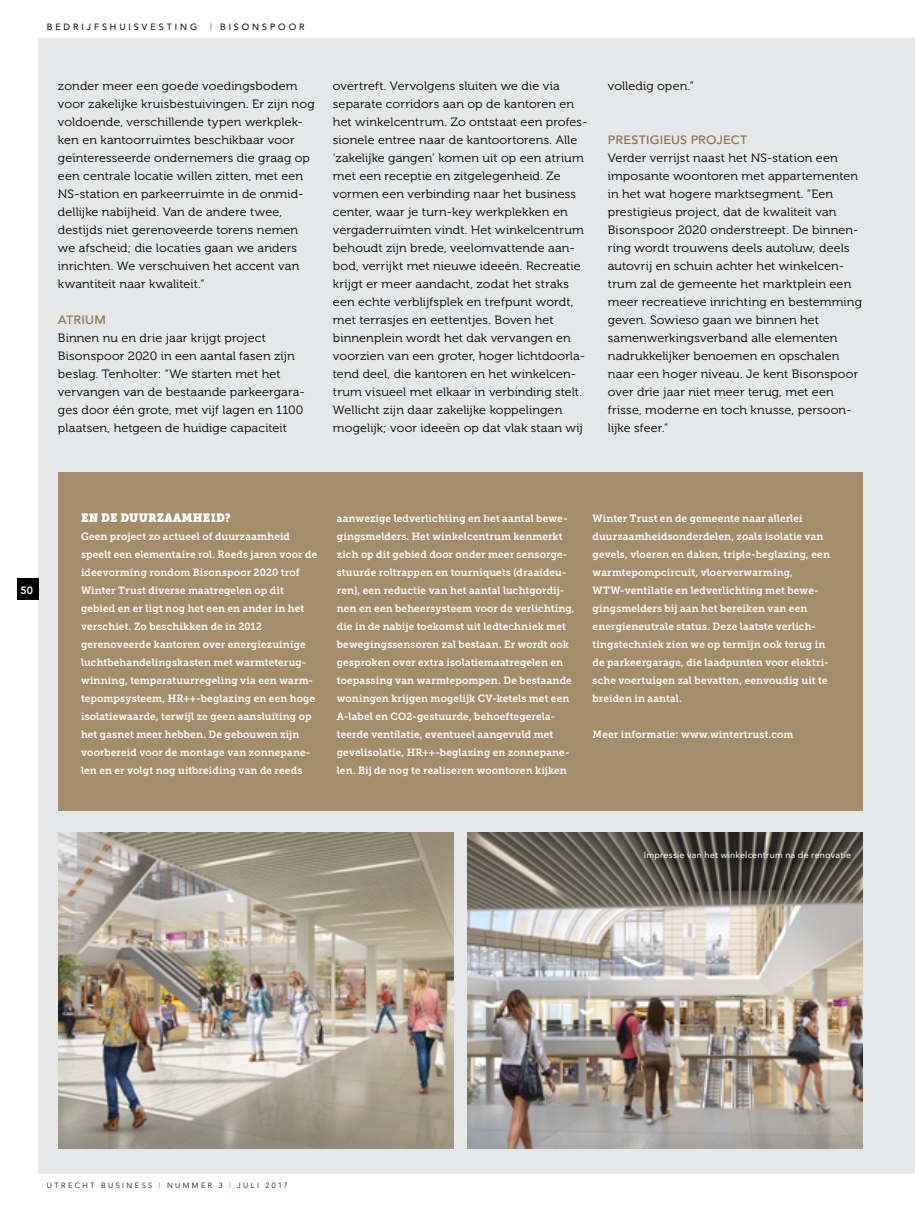
<style>
.page{position:relative;width:915px;height:1212px;background:#fff}
.page>*{position:absolute;margin:0;border:0;box-sizing:border-box;transform-origin:0 0}
.t1{font:500 13.5px "Avenir";color:#fff}
.t2{font:12px/18px "Museo 300";letter-spacing:.01em;color:#000;scale:1.05 1}
.t3{font:500 12px "Avenir";letter-spacing:.015em;color:#886c3f;scale:1.05 1}
.t4{font:12px "Museo Slab";letter-spacing:.015em;color:#fff;scale:.93 1}
.t5{font:10.5px/18px "Museo Slab 700";letter-spacing:.015em;color:#fff;scale:.95 1}
.t6{font:9px "Avenir";letter-spacing:.025em;color:#fff}
.t7{font:9px "Avenir";letter-spacing:.325em;color:#000}
.t8{font:300 7.5px "Avenir";letter-spacing:.32em;color:#000}
.s1{color:#d71d24}
.s2{font-weight:800;font-size:10.5px}
</style>
<div class="page">
<hr style="left:914px;top:38px;width:1px;height:1136px;background:#e6e7e8">
<div style="left:38px;top:38px;width:876px;height:1136px;background:#e6e7e8"></div>
<div style="left:58px;top:472px;width:804px;height:338px;background:#a48d6a"></div>
<img style="left:58px;top:832px;width:395px;height:316px">
<img style="left:467px;top:832px;width:395px;height:316px">
<div style="left:17px;top:578px;width:21px;height:22px;background:#000"></div>
<div style="left:642px;top:850px;width:219px;height:21px;background:#000;opacity:.75"></div>
<p class="t7" style="left:47px;top:22px;width:152px">BEDRIJFSHUISVESTING</p>
<p class="t7" style="left:210px;top:22px;width:96px"><span class="s1">|</span> BISONSPOOR</p>
<p class="t2" style="left:58px;top:77px;width:246px">zonder meer een goede voedingsbodem voor zakelijke kruisbestuivingen. Er zijn nog voldoende, verschillende typen werkplek&shy;ken en kantoorruimtes beschikbaar voor geïnteresseerde ondernemers die graag op een centrale locatie willen zitten, met een NS-station en parkeerruimte in de onmid&shy;dellijke nabijheid. Van de andere twee, destijds niet gerenoveerde torens nemen we afscheid; die locaties gaan we anders inrichten. We verschuiven het accent van kwantiteit naar kwaliteit.”</p>
<p class="t3" style="left:58px;top:313px;width:47px">ATRIUM</p>
<p class="t2" style="left:58px;top:329px;width:236px">Binnen nu en drie jaar krijgt project Bisonspoor 2020 in een aantal fasen zijn beslag. Tenholter: “We starten met het vervangen van de bestaande parkeergara&shy;ges door één grote, met vijf lagen en 1100 plaatsen, hetgeen de huidige capaciteit</p>
<p class="t2" style="left:333px;top:77px;width:244px">overtreft. Vervolgens sluiten we die via separate corridors aan op de kantoren en het winkelcentrum. Zo ontstaat een profes&shy;sionele entree naar de kantoortorens. Alle ‘zakelijke gangen’ komen uit op een atrium met een receptie en zitgelegenheid. Ze vormen een verbinding naar het business center, waar je turn-key werkplekken en vergaderruimten vindt. Het winkelcentrum behoudt zijn brede, veelomvattende aan&shy;bod, verrijkt met nieuwe ideeën. Recreatie krijgt er meer aandacht, zodat het straks een echte verblijfsplek en trefpunt wordt, met terrasjes en eettentjes. Boven het binnenplein wordt het dak vervangen en voorzien van een groter, hoger lichtdoorla&shy;tend deel, die kantoren en het winkelcen&shy;trum visueel met elkaar in verbinding stelt.<br>Wellicht zijn daar zakelijke koppelingen mogelijk; voor ideeën op dat vlak staan wij</p>
<p class="t2" style="left:607px;top:77px;width:84px">volledig open.”</p>
<p class="t3" style="left:607px;top:133px;width:134px">PRESTIGIEUS PROJECT</p>
<p class="t2" style="left:607px;top:149px;width:243px">Verder verrijst naast het NS-station een imposante woontoren met appartementen in het wat hogere marktsegment. “Een prestigieus project, dat de kwaliteit van Bisonspoor 2020 onderstreept. De binnen&shy;ring wordt trouwens deels autoluw, deels autovrij en schuin achter het winkelcen&shy;trum zal de gemeente het marktplein een meer recreatieve inrichting en bestemming geven. Sowieso gaan we binnen het samenwerkingsverband alle elementen nadrukkelijker benoemen en opschalen naar een hoger niveau. Je kent Bisonspoor over drie jaar niet meer terug, met een frisse, moderne en toch knusse, persoon&shy;lijke sfeer.”</p>
<p class="t1" style="left:18px;top:582px;width:17px">50<span class="s2">50</span></p>
<p class="t4" style="left:81px;top:511px;width:162px">EN DE DUURZAAMHEID?</p>
<p class="t5" style="left:81px;top:527px;width:250px">Geen project zo actueel of duurzaamheid speelt een elementaire rol. Reeds jaren voor de ideevorming rondom Bisonspoor 2020 trof Winter Trust diverse maatregelen op dit gebied en er ligt nog het een en ander in het verschiet. Zo beschikken de in 2012 gerenoveerde kantoren over energiezuinige luchtbehandelingskasten met warmteterug&shy;winning, temperatuurregeling via een warm&shy;tepompsysteem, HR++-beglazing en een hoge isolatiewaarde, terwijl ze geen aansluiting op het gasnet meer hebben. De gebouwen zijn voorbereid voor de montage van zonnepane&shy;len en er volgt nog uitbreiding van de reeds</p>
<p class="t5" style="left:337px;top:509px;width:252px">aanwezige ledverlichting en het aantal bewe&shy;gingsmelders. Het winkelcentrum kenmerkt zich op dit gebied door onder meer sensorge&shy;stuurde roltrappen en tourniquets (draaideu&shy;ren), een reductie van het aantal luchtgordij&shy;nen en een beheersysteem voor de verlichting, die in de nabije toekomst uit ledtechniek met bewegingssensoren zal bestaan. Er wordt ook gesproken over extra isolatiemaatregelen en toepassing van warmtepompen. De bestaande woningen krijgen mogelijk CV-ketels met een A-label en CO2-gestuurde, behoeftegerela&shy;teerde ventilatie, eventueel aangevuld met gevelisolatie, HR++-beglazing en zonnepane&shy;len. Bij de nog te realiseren woontoren kijken</p>
<p class="t5" style="left:592px;top:509px;width:251px">Winter Trust en de gemeente naar allerlei duurzaamheidsonderdelen, zoals isolatie van gevels, vloeren en daken, triple-beglazing, een warmtepompcircuit, vloerverwarming, WTW-ventilatie en ledverlichting met bewe&shy;gingsmelders bij aan het bereiken van een energieneutrale status. Deze laatste verlich&shy;tingstechniek zien we op termijn ook terug in de parkeergarage, die laadpunten voor elektri&shy;sche voertuigen zal bevatten, eenvoudig uit te breiden in aantal.</p>
<p class="t5" style="left:592px;top:725px;width:213px">Meer informatie: www.wintertrust.com</p>
<p class="t6" style="left:643px;top:850px;width:209px">Impressie van het winkelcentrum na de renovatie</p>
<p class="t8" style="left:47px;top:1181px;width:242px">UTRECHT BUSINESS <span class="s1">|</span> NUMMER 3 <span class="s1">|</span> JULI 2017</p>
</div>
